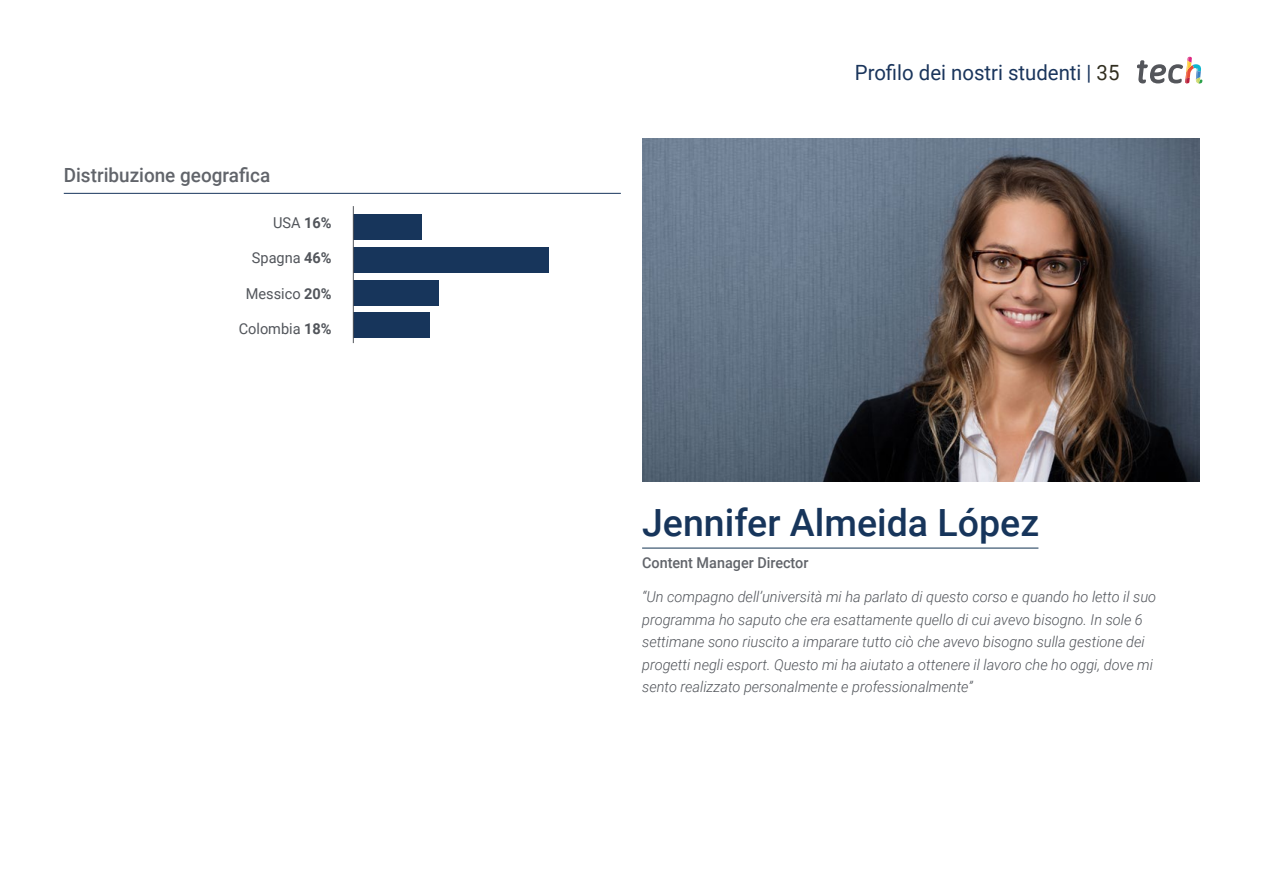
<style>
.page{position:relative;width:1263px;height:893px;background:#fff}
.page>*{position:absolute;margin:0;border:0;box-sizing:border-box;transform-origin:0 0}
.t1{font:500 37.5px "Roboto";color:#17355b}
.t2{font:21px "Roboto";color:#1a355c}
.t3{font:500 19.5px "Roboto";color:#61646a}
.t4{font:italic 300 15px/22.5px "Roboto";color:#52555b}
.t5{font:15px "Roboto";color:#52555b}
.t6{font:500 15px "Roboto";color:#61646a;scale:.96 1}
.s1{font-weight:700}
.s2{color:#312e20}
</style>
<div class="page">
<svg style="left:1137px;top:57px;width:65px;height:27px"></svg>
<hr style="left:64px;top:193px;width:557px;height:1px;background:#17355b">
<hr style="left:642px;top:548px;width:396px;height:1px;background:#123352">
<img style="left:642px;top:138px;width:557px;height:343px">
<div style="left:353px;top:280px;width:85px;height:25px;background:#17355b"></div>
<div style="left:353px;top:214px;width:68px;height:26px;background:#17355b"></div>
<div style="left:353px;top:247px;width:196px;height:25px;background:#17355b"></div>
<div style="left:354px;top:313px;width:76px;height:25px;background:#17355b"></div>
<hr style="left:353px;top:206px;width:1px;height:137px;background:#52555b">
<h3 class="t3" style="left:64px;top:161px;width:208px">Distribuzione geografica</h3>
<p class="t5" style="left:273px;top:212px;width:60px">USA <span class="s1">16%</span></p>
<p class="t5" style="left:252px;top:248px;width:81px">Spagna <span class="s1">46%</span></p>
<p class="t5" style="left:246px;top:283px;width:87px">Messico <span class="s1">20%</span></p>
<p class="t5" style="left:239px;top:319px;width:94px">Colombia <span class="s1">18%</span></p>
<h2 class="t2" style="left:855px;top:57px;width:266px">Profilo dei nostri studenti | <span class="s2">35</span></h2>
<h1 class="t1" style="left:642px;top:496px;width:399px">Jennifer Almeida López</h1>
<p class="t6" style="left:642px;top:552px;width:175px">Content Manager Director</p>
<p class="t4" style="left:642px;top:585px;width:515px">“Un compagno dell’università mi ha parlato di questo corso e quando ho letto il suo programma ho saputo che era esattamente quello di cui avevo bisogno. In sole 6 settimane sono riuscito a imparare tutto ciò che avevo bisogno sulla gestione dei progetti negli esport. Questo mi ha aiutato a ottenere il lavoro che ho oggi, dove mi sento realizzato personalmente e professionalmente”</p>
</div>
